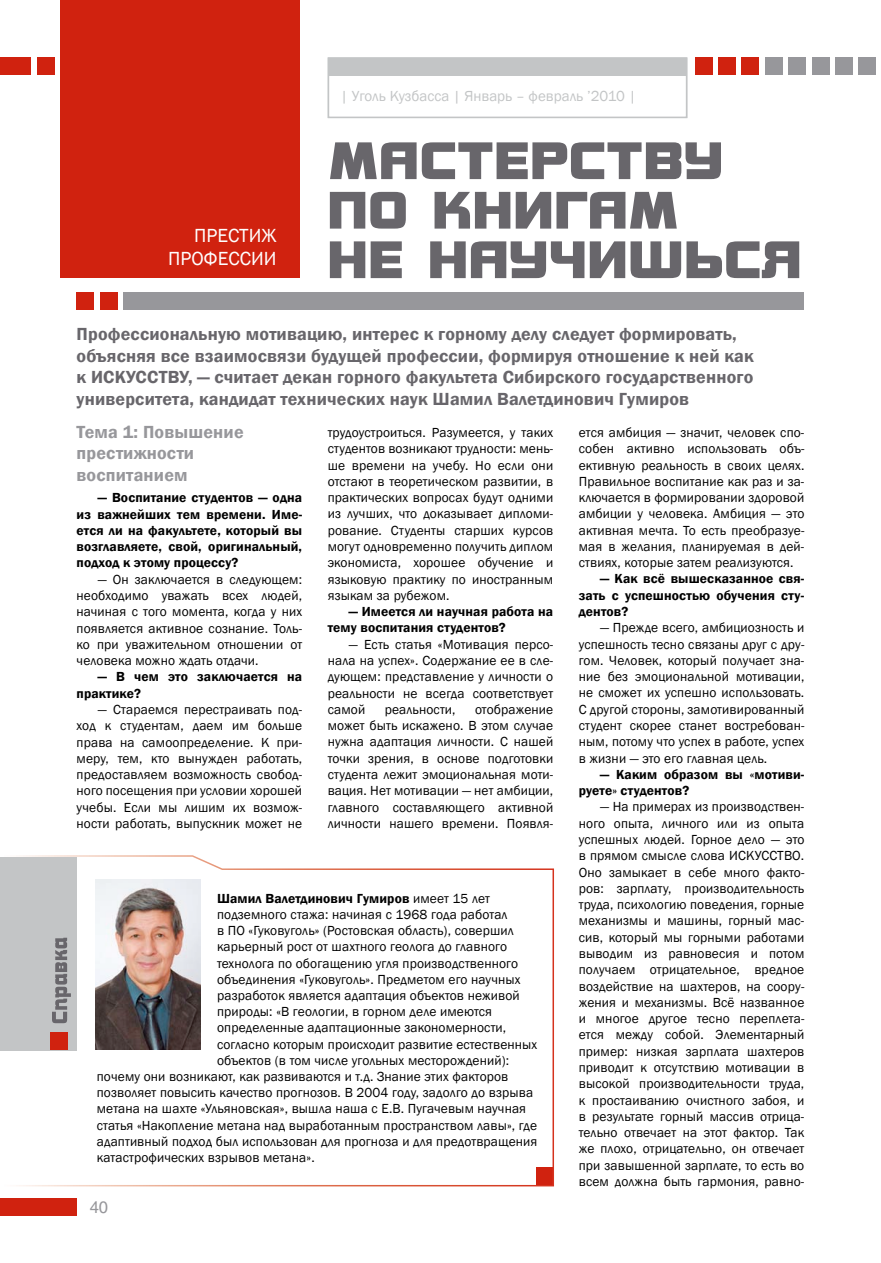
<style>
.page{position:relative;width:881px;height:1263px;background:#fff}
.page>*{position:absolute;margin:0;border:0;box-sizing:border-box;transform-origin:0 0}
.t1{font:19.5px "Franklin Gothic";color:#fff}
.t2{font:600 18px/21.6px "Franklin Gothic";letter-spacing:.01em;color:#68666b}
.t3{font:600 18px/21.6px "Franklin Gothic";letter-spacing:.01em;color:#97979b}
.t4{font:16.5px "Helios";color:#97979b}
.t5{font:15px "Franklin Gothic";color:#c3c5c6}
.t6{font:13.5px/16.4px "Franklin Gothic";letter-spacing:.01em;color:#000;text-align:justify}
.t7{font:600 13.5px/16.4px "Franklin Gothic";letter-spacing:.01em;color:#000}
.s1{font-weight:400}
</style>
<div class="page">
<div style="left:327px;top:57px;width:360px;height:61px;background:#fff;border:2px solid #c3c5c6"></div>
<div style="left:858px;top:58px;width:17px;height:17px;background:#97979b"></div>
<div style="left:327px;top:59px;width:359px;height:17px;background:#c3c5c6"></div>
<div style="left:0;top:1198px;width:77px;height:17px;background:#d0220f"></div>
<div style="left:37px;top:58px;width:17px;height:17px;background:#d0220f"></div>
<div style="left:0;top:58px;width:30px;height:17px;background:#d0220f"></div>
<div style="left:835px;top:58px;width:17px;height:17px;background:#97979b"></div>
<div style="left:811px;top:58px;width:17px;height:17px;background:#97979b"></div>
<div style="left:788px;top:58px;width:17px;height:17px;background:#97979b"></div>
<div style="left:765px;top:58px;width:17px;height:17px;background:#97979b"></div>
<div style="left:741px;top:58px;width:17px;height:17px;background:#d0220f"></div>
<div style="left:718px;top:58px;width:17px;height:17px;background:#d0220f"></div>
<div style="left:694px;top:58px;width:17px;height:17px;background:#d0220f"></div>
<div style="left:60px;top:1px;width:240px;height:277px;background:#d0220f"></div>
<svg style="left:0;top:855px;width:554px;height:332px"></svg>
<svg style="left:330px;top:241px;width:468px;height:37px"></svg>
<svg style="left:330px;top:192px;width:346px;height:37px"></svg>
<svg style="left:330px;top:142px;width:390px;height:37px"></svg>
<div style="left:123px;top:292px;width:681px;height:17px;background:#97979b"></div>
<div style="left:100px;top:292px;width:17px;height:17px;background:#d0220f"></div>
<div style="left:77px;top:292px;width:17px;height:17px;background:#d0220f"></div>
<h1 class="t1" style="left:194px;top:223px;width:25px">Престиж</h1>
<h1 class="t1" style="left:168px;top:247px;width:13px">профессии</h1>
<p class="t5" style="left:340px;top:87px;width:297px">| Уголь Кузбасса | Январь – февраль ’2010 |</p>
<p class="t2" style="left:77px;top:323px;width:678px">Профессиональную мотивацию, интерес к горному делу следует формировать, объясняя все взаимосвязи будущей профессии, формируя отношение к ней как к ИСКУССТВУ, — считает декан горного факультета Сибирского государственного университета, кандидат технических наук Шамил Валетдинович Гумиров</p>
<h2 class="t3" style="left:77px;top:421px;width:168px">Тема 1: Повышение престижности воспитанием</h2>
<p class="t7" style="left:77px;top:490px;width:227px;text-align:justify;text-indent:21px">— Воспитание студентов — одна из важнейших тем времени. Име&shy;ется ли на факультете, который вы возглавляете, свой, оригинальный, подход к этому процессу?</p>
<p class="t6" style="left:77px;top:571px;width:227px;text-indent:21px">— Он заключается в следующем: необходимо уважать всех людей, начиная с того момента, когда у них появляется активное сознание. Толь&shy;ко при уважительном отношении от человека можно ждать отдачи.</p>
<p class="t7" style="left:77px;top:669px;width:227px;text-indent:21px">— В чем это заключается на практике?</p>
<p class="t6" style="left:77px;top:701px;width:227px;text-indent:21px">— Стараемся перестраивать под&shy;ход к студентам, даем им больше права на самоопределение. К при&shy;меру, тем, кто вынужден работать, предоставляем возможность свобод&shy;ного посещения при условии хорошей учебы. Если мы лишим их возмож&shy;ности работать, выпускник может не</p>
<p class="t6" style="left:327px;top:425px;width:227px">трудоустроиться. Разумеется, у таких студентов возникают трудности: мень&shy;ше времени на учебу. Но если они отстают в теоретическом развитии, в практических вопросах будут одними из лучших, что доказывает дипломи&shy;рование. Студенты старших курсов могут одновременно получить диплом экономиста, хорошее обучение и языковую практику по иностранным языкам за рубежом.</p>
<p class="t7" style="left:327px;top:604px;width:227px;text-indent:21px">— Имеется ли научная работа на тему воспитания студентов?</p>
<p class="t6" style="left:327px;top:636px;width:227px;text-indent:21px">— Есть статья «Мотивация персо&shy;нала на успех». Содержание ее в сле&shy;дующем: представление у личности о реальности не всегда соответствует самой</p>
<p class="t6" style="left:327px;top:701px;width:227px;text-indent:147px">отображение может быть искажено. В этом случае нужна адаптация личности. С нашей точки зрения, в основе подготовки студента лежит эмоциональная моти&shy;вация. Нет мотивации — нет амбиции, главного составляющего активной личности нашего времени. Появля-</p>
<p class="t6" style="left:384px;top:701px;width:72px">реальности,</p>
<p class="t7" style="left:217px;top:890px;width:274px">Шамил Валетдинович Гумиров <span class="s1">имеет 15 лет</span></p>
<p class="t6" style="left:217px;top:907px;width:292px">подземного стажа: начиная с 1968 года работал</p>
<p class="t6" style="left:217px;top:923px;width:298px">в ПО «Гуковуголь» (Ростовская область), совершил</p>
<p class="t6" style="left:217px;top:939px;width:291px">карьерный рост от шахтного геолога до главного</p>
<p class="t6" style="left:217px;top:955px;width:302px">технолога по обогащению угля производственного</p>
<p class="t6" style="left:217px;top:971px;width:305px">объединения «Гуковуголь». Предметом его научных</p>
<p class="t6" style="left:217px;top:988px;width:304px">разработок является адаптация объектов неживой</p>
<p class="t6" style="left:217px;top:1004px;width:276px">природы: «В геологии, в горном деле имеются</p>
<p class="t6" style="left:217px;top:1020px;width:290px">определенные адаптационные закономерности,</p>
<p class="t6" style="left:217px;top:1036px;width:321px">согласно которым происходит развитие естественных</p>
<p class="t6" style="left:217px;top:1052px;width:293px">объектов (в том числе угольных месторождений):</p>
<p class="t6" style="left:97px;top:1069px;width:413px">почему они возникают, как развиваются и т.д. Знание этих факторов</p>
<p class="t6" style="left:97px;top:1085px;width:437px">позволяет повысить качество прогнозов. В 2004 году, задолго до взрыва</p>
<p class="t6" style="left:97px;top:1101px;width:430px">метана на шахте «Ульяновская», вышла наша с Е.В. Пугачевым научная</p>
<p class="t6" style="left:97px;top:1117px;width:441px">статья «Накопление метана над выработанным пространством лавы», где</p>
<p class="t6" style="left:97px;top:1133px;width:442px">адаптивный подход был использован для прогноза и для предотвращения</p>
<p class="t6" style="left:97px;top:1150px;width:219px">катастрофических взрывов метана».</p>
<p class="t4" style="left:90px;top:1197px;width:20px">40</p>
<p class="t6" style="left:578px;top:425px;width:227px">ется амбиция — значит, человек спо&shy;собен активно использовать объ&shy;ективную реальность в своих целях.<br>Правильное воспитание как раз и за&shy;ключается в формировании здоровой амбиции у человека. Амбиция — это активная мечта. То есть преобразуе&shy;мая в желания, планируемая в дей&shy;ствиях, которые затем реализуются.</p>
<p class="t7" style="left:578px;top:571px;width:227px;text-align:justify;text-indent:21px">— Как всё вышесказанное свя&shy;зать с успешностью обучения сту&shy;дентов?</p>
<p class="t6" style="left:578px;top:620px;width:227px;text-indent:21px">— Прежде всего, амбициозность и успешность тесно связаны друг с дру&shy;гом. Человек, который получает зна&shy;ние без эмоциональной мотивации, не сможет их успешно использовать.<br>С другой стороны, замотивированный студент скорее станет востребован&shy;ным, потому что успех в работе, успех в жизни — это его главная цель.</p>
<p class="t7" style="left:578px;top:766px;width:227px;text-indent:21px">— Каким образом вы «мотиви&shy;руете» студентов?</p>
<p class="t6" style="left:578px;top:799px;width:227px;text-indent:21px">— На примерах из производствен&shy;ного опыта, личного или из опыта успешных людей. Горное дело — это в прямом смысле слова ИСКУССТВО.<br>Оно замыкает в себе много факто&shy;ров: зарплату, производительность труда, психологию поведения, горные механизмы и машины, горный мас&shy;сив, который мы горными работами выводим из равновесия и потом получаем отрицательное, вредное воздействие на шахтеров, на соору&shy;жения и механизмы. Всё названное и многое другое тесно переплета&shy;ется между собой. Элементарный пример: низкая зарплата шахтеров приводит к отсутствию мотивации в высокой производительности труда, к простаиванию очистного забоя, и в результате горный массив отрица&shy;тельно отвечает на этот фактор. Так же плохо, отрицательно, он отвечает при завышенной зарплате, то есть во всем должна быть гармония, равно-</p>
</div>
